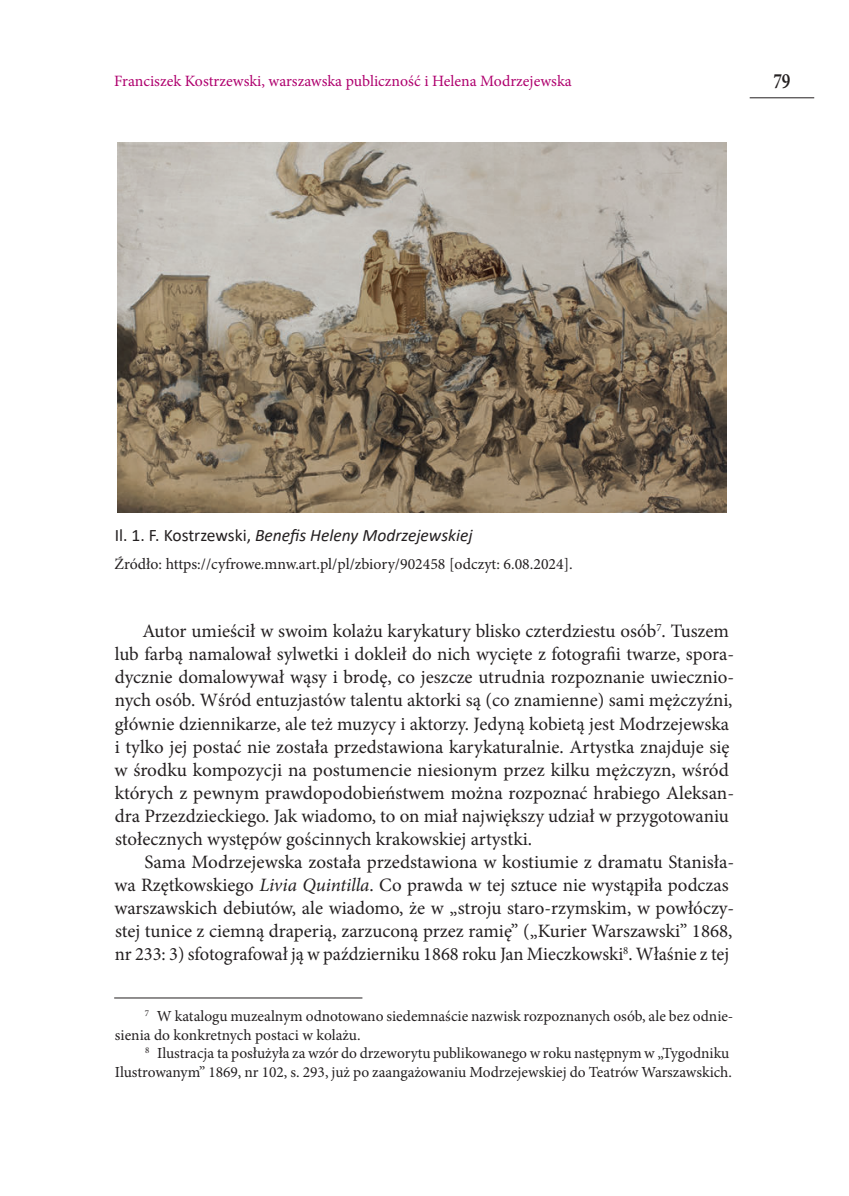
<style>
.page{position:relative;width:849px;height:1196px;background:#fff}
.page>*{position:absolute;margin:0;border:0;box-sizing:border-box;transform-origin:0 0}
.t1{font:600 21.88px "Minion Pro";color:#231f20;scale:.8 1}
.t2{font:18.9px/23.1px "Minion Pro";color:#231f20}
.t3{font:italic 17.5px "Calibri";color:#231f20}
.t4{font:15.75px "Minion Pro";color:#231f20}
.t5{font:15.75px "Minion Pro";color:#af016e}
.t6{font:15.4px/18.6px "Minion Pro";color:#231f20}
.s1{font-style:normal}
.s2{font-style:italic}
</style>
<div class="page">
<hr style="left:749px;top:97px;width:65px;height:1px;background:#231f20">
<hr style="left:114px;top:997px;width:248px;height:1px;background:#231f20">
<img style="left:117px;top:142px;width:609px;height:370px">
<p class="t5" style="left:114px;top:71px;width:459px">Franciszek Kostrzewski, warszawska publiczność i Helena Modrzejewska</p>
<p class="t1" style="left:773px;top:66px;width:23px">79</p>
<p class="t3" style="left:115px;top:523px;width:359px"><span class="s1">Il. 1. F. Kostrzewski,</span> Benefis Heleny Modrzejewskiej</p>
<p class="t4" style="left:114px;top:553px;width:460px">Źródło: https://cyfrowe.mnw.art.pl/pl/zbiory/902458 [odczyt: 6.08.2024].</p>
<p class="t2" style="left:114px;top:619px;width:621px;text-indent:28px">Autor umieścił w swoim kolażu karykatury blisko czterdziestu osób<sup>7</sup>. Tuszem lub farbą namalował sylwetki i dokleił do nich wycięte z fotografii twarze, spora&shy;dycznie domalowywał wąsy i brodę, co jeszcze utrudnia rozpoznanie uwiecznio&shy;nych osób. Wśród entuzjastów talentu aktorki są (co znamienne) sami mężczyźni, głównie dziennikarze, ale też muzycy i aktorzy. Jedyną kobietą jest Modrzejewska i tylko jej postać nie została przedstawiona karykaturalnie. Artystka znajduje się w środku kompozycji na postumencie niesionym przez kilku mężczyzn, wśród których z pewnym prawdopodobieństwem można rozpoznać hrabiego Aleksan&shy;dra Przezdzieckiego. Jak wiadomo, to on miał największy udział w przygotowaniu stołecznych występów gościnnych krakowskiej artystki.</p>
<p class="t2" style="left:114px;top:850px;width:621px;text-indent:30px">Sama Modrzejewska została przedstawiona w kostiumie z dramatu Stanisła&shy;wa Rzętkowskiego <span class="s2">Livia Quintilla</span>. Co prawda w tej sztuce nie wystąpiła podczas warszawskich debiutów, ale wiadomo, że w „stroju staro-rzymskim, w powłóczy&shy;stej tunice z ciemną draperią, zarzuconą przez ramię” („Kurier Warszawski” 1868, nr 233: 3) sfotografował ją w październiku 1868 roku Jan Mieczkowski<sup>8</sup>. Właśnie z tej</p>
<p class="t6" style="left:115px;top:1007px;width:620px;text-indent:30px"><sup>7</sup> W katalogu muzealnym odnotowano siedemnaście nazwisk rozpoznanych osób, ale bez odnie&shy;sienia do konkretnych postaci w kolażu.</p>
<p class="t6" style="left:115px;top:1044px;width:618px;text-align:right"><sup>8</sup> Ilustracja ta posłużyła za wzór do drzeworytu publikowanego w roku następnym w „Tygodniku<br>Ilustrowanym” 1869, nr 102, s. 293, już po zaangażowaniu Modrzejewskiej do Teatrów Warszawskich.</p>
</div>
